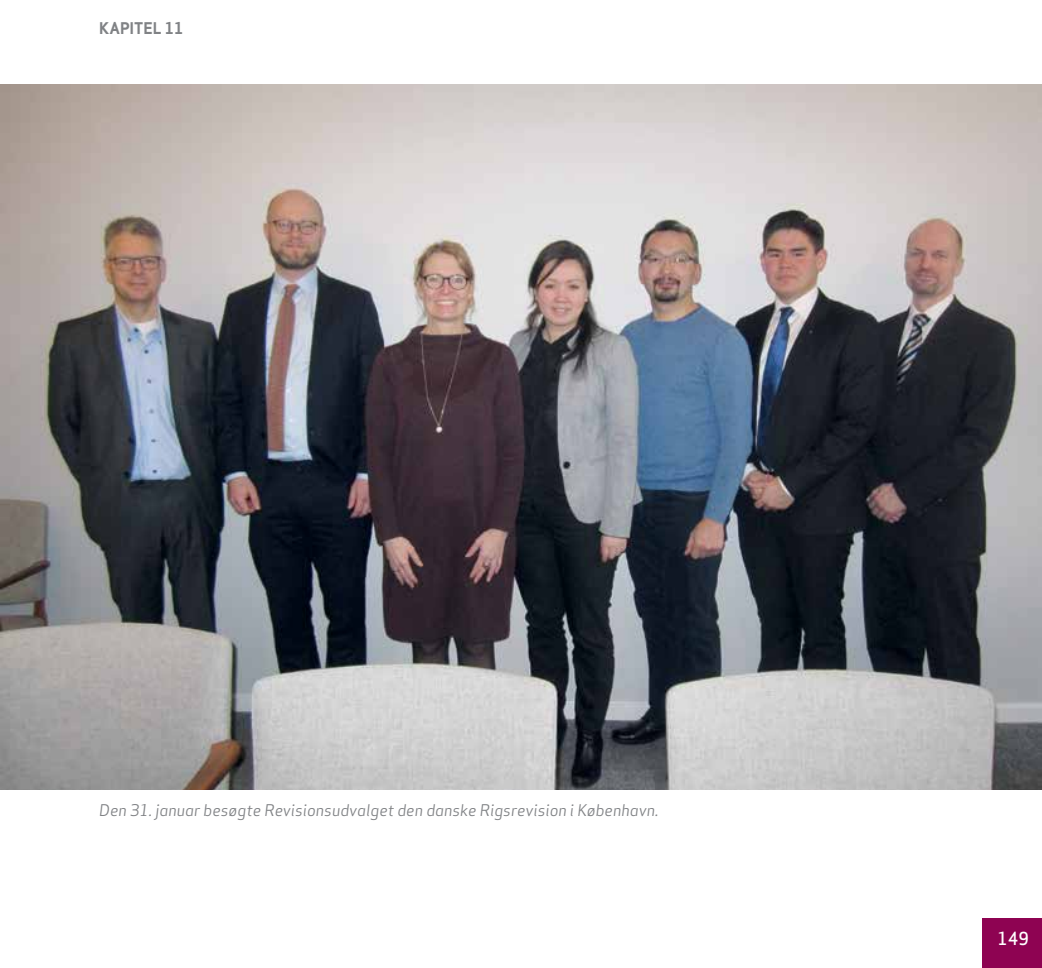
<style>
.page{position:relative;width:1042px;height:968px;background:#fff}
.page>*{position:absolute;margin:0;border:0;box-sizing:border-box;transform-origin:0 0}
.t1{font:500 17.5px "Apex Sans";color:#fff}
.t2{font:italic 15.75px "Apex Sans";color:#808285}
.t3{font:700 15.75px "Apex Sans";color:#808285}
</style>
<div class="page">
<div style="left:982px;top:918px;width:60px;height:49px;background:#8e0352"></div>
<img style="left:0;top:84px;width:1042px;height:705px">
<p class="t3" style="left:99px;top:18px;width:86px">KAPITEL 11</p>
<p class="t2" style="left:99px;top:797px;width:561px">Den 31. januar besøgte Revisionsudvalget den danske Rigsrevision i København.</p>
<p class="t1" style="left:997px;top:923px;width:33px">149</p>
</div>
